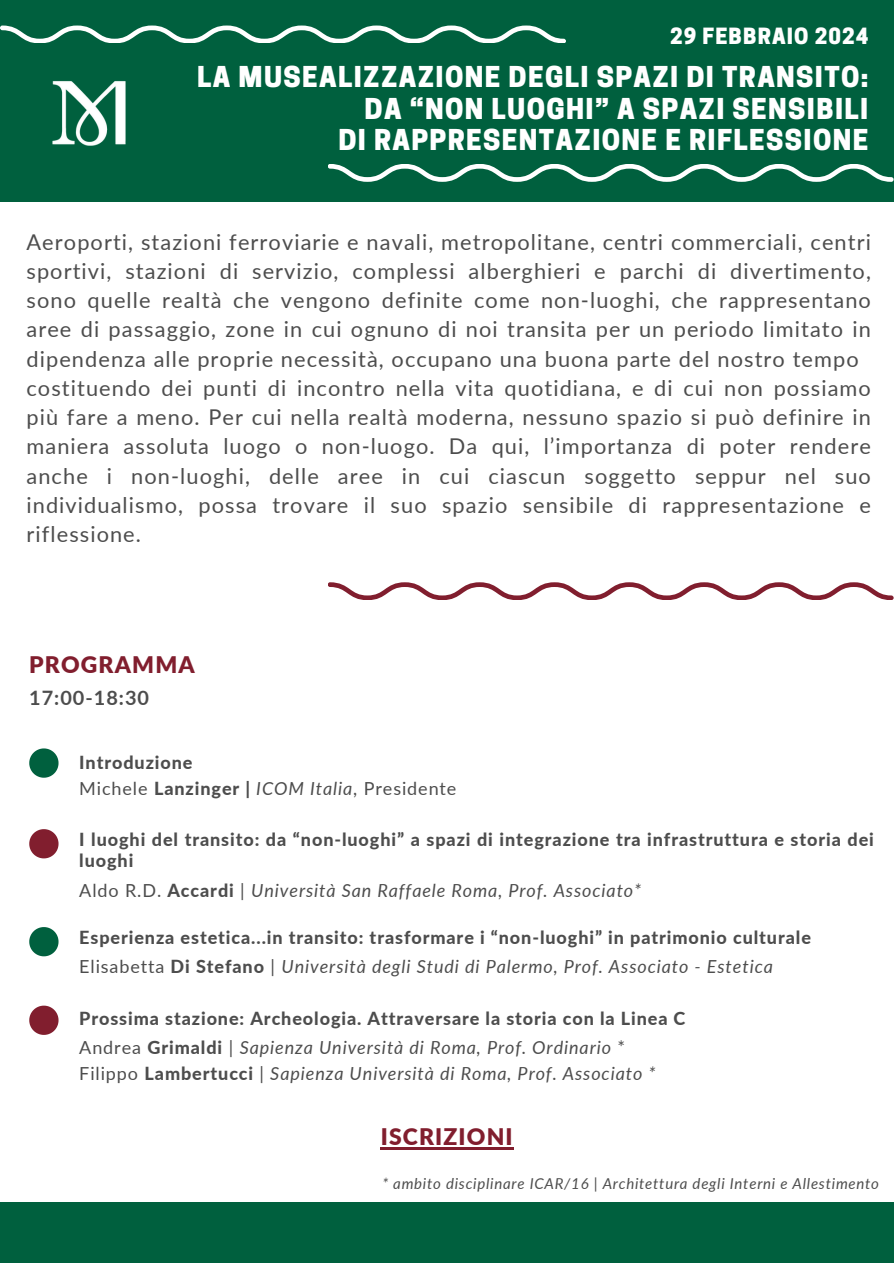
<style>
.page{position:relative;width:894px;height:1264px;background:#fff}
.page>*{position:absolute;margin:0;border:0;box-sizing:border-box;transform-origin:0 0}
.t1{font:800 27px/31.5px "Cooper Hewitt";letter-spacing:.05em;color:#fff;text-align:right}
.t2{font:900 22.8px "Lato";letter-spacing:.05em;color:#811e2e}
.t3{font:21.75px/29.2px "Lato";letter-spacing:.05em;color:#4d4d4d}
.t4{font:800 21px "Cooper Hewitt";letter-spacing:.05em;color:#fff}
.t5{font:700 19.8px "Lato";letter-spacing:.05em;color:#4d4d4d}
.t6{font:italic 18px "Lato";letter-spacing:.05em;color:#4d4d4d}
.t7{font:800 18px/21.3px "Lato";letter-spacing:.05em;color:#4d4d4d}
.t8{font:18px "Lato";letter-spacing:.05em;color:#4d4d4d}
.t9{font:italic 15px "Lato";letter-spacing:.05em;color:#4d4d4d}
.s1{font-weight:800}
.s2{font-style:italic}
.s3{font-style:normal}
.s4{font-weight:800;font-style:normal}
</style>
<div class="page">
<div style="left:0;top:0;width:893px;height:202px;background:#00603e"></div>
<div style="left:0;top:1202px;width:893px;height:60px;background:#00603e"></div>
<svg style="left:0;top:26px;width:565px;height:17px"></svg>
<svg style="left:328px;top:164px;width:565px;height:18px"></svg>
<svg style="left:29px;top:748px;width:29px;height:29px"></svg>
<svg style="left:328px;top:582px;width:565px;height:18px"></svg>
<svg style="left:29px;top:829px;width:29px;height:29px"></svg>
<img style="left:52px;top:81px;width:74px;height:65px">
<svg style="left:29px;top:927px;width:29px;height:29px"></svg>
<svg style="left:29px;top:1005px;width:29px;height:29px"></svg>
<hr style="left:381px;top:1147px;width:132px;height:2px;background:#811e2e">
<h4 class="t4" style="left:669px;top:28px;width:200px">29 FEBBRAIO 2024</h4>
<h1 class="t1" style="left:197px;top:65px;width:672px">LA MUSEALIZZAZIONE DEGLI SPAZI DI TRANSITO:<br>DA “NON LUOGHI” A SPAZI SENSIBILI<br>DI RAPPRESENTAZIONE E RIFLESSIONE</h1>
<p class="t3" style="left:26px;top:226px;width:845px">Aeroporti, stazioni ferroviarie e navali, metropolitane, centri commerciali, centri sportivi, stazioni di servizio, complessi alberghieri e parchi di divertimento, sono quelle realtà che vengono definite come non-luoghi, che rappresentano aree di passaggio, zone in cui ognuno di noi transita per un periodo limitato in dipendenza alle proprie necessità, occupano una buona parte del nostro tempo costituendo dei punti di incontro nella vita quotidiana, e di cui non possiamo più fare a meno. Per cui nella realtà moderna, nessuno spazio si può definire in maniera assoluta luogo o non-luogo. Da qui, l’importanza di poter rendere anche i non-luoghi, delle aree in cui ciascun soggetto seppur nel suo individualismo, possa trovare il suo spazio sensibile di rappresentazione e riflessione.</p>
<p class="t2" style="left:29px;top:650px;width:167px">PROGRAMMA</p>
<h4 class="t5" style="left:29px;top:685px;width:121px">17:00-18:30</h4>
<h3 class="t7" style="left:79px;top:751px;width:115px">Introduzione</h3>
<h2 class="t8" style="left:79px;top:777px;width:378px">Michele <span class="s1">Lanzinger |</span> <span class="s2">ICOM Italia</span>, Presidente</h2>
<h5 class="t7" style="left:79px;top:828px;width:795px">I luoghi del transito: da “non-luoghi” a spazi di integrazione tra infrastruttura e storia dei luoghi</h5>
<p class="t6" style="left:79px;top:878px;width:563px"><span class="s3">Aldo R.D.</span> <span class="s4">Accardi</span> <span class="s3">|</span> Università San Raffaele Roma, Prof. Associato*</p>
<h4 class="t7" style="left:79px;top:926px;width:733px">Esperienza estetica...in transito: trasformare i “non-luoghi” in patrimonio culturale</h4>
<h5 class="t6" style="left:79px;top:955px;width:695px"><span class="s3">Elisabetta</span> <span class="s4">Di Stefano</span> <span class="s3">|</span> Università degli Studi di Palermo, Prof. Associato - Estetica</h5>
<p class="t7" style="left:79px;top:1007px;width:607px">Prossima stazione: Archeologia. Attraversare la storia con la Linea C</p>
<h4 class="t6" style="left:79px;top:1036px;width:547px"><span class="s3">Andrea</span> <span class="s4">Grimaldi</span> <span class="s3">|</span> Sapienza Università di Roma, Prof. Ordinario <span class="s3">*</span></h4>
<h4 class="t6" style="left:79px;top:1062px;width:577px"><span class="s3">Filippo</span> <span class="s4">Lambertucci</span> <span class="s3">|</span> Sapienza Università di Roma, Prof. Associato *</h4>
<h5 class="t2" style="left:381px;top:1122px;width:133px">ISCRIZIONI</h5>
<p class="t9" style="left:382px;top:1173px;width:498px">* ambito disciplinare ICAR/16 | Architettura degli Interni e Allestimento</p>
</div>
